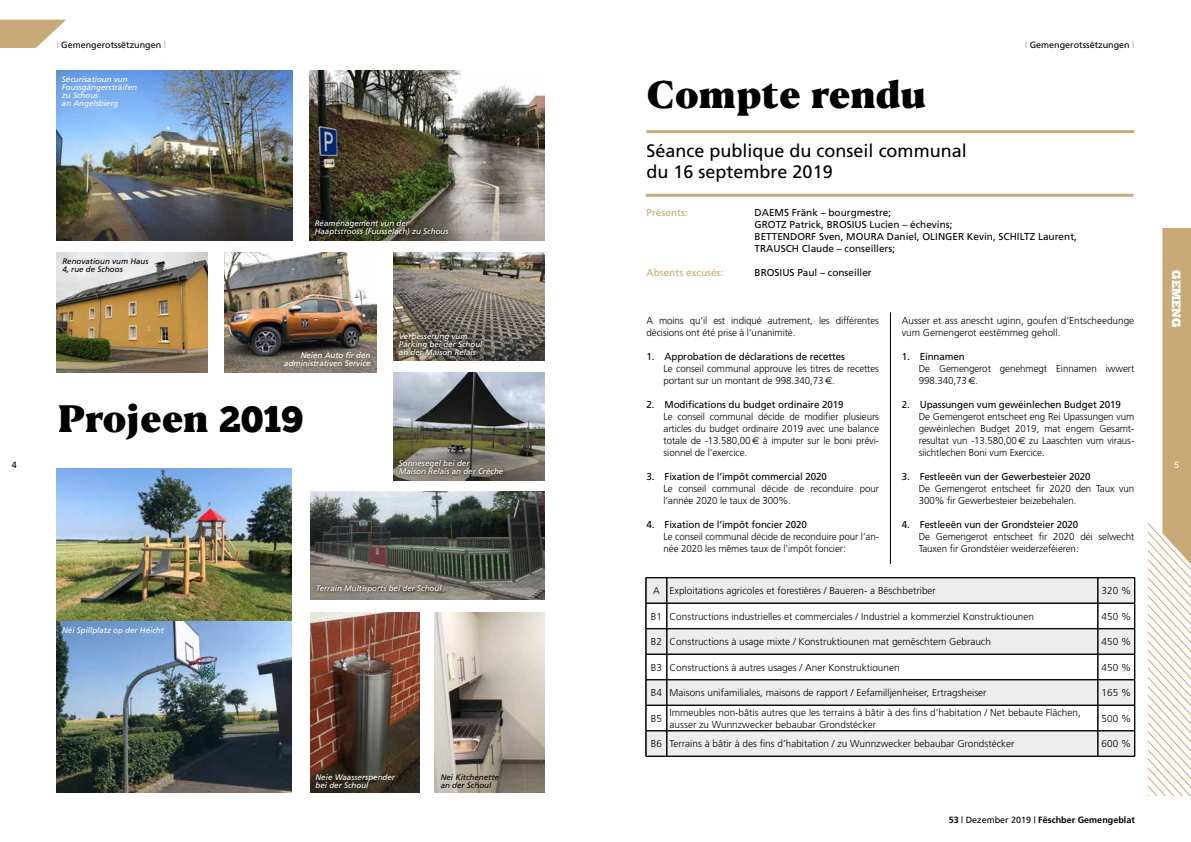
<style>
.page{position:relative;width:1191px;height:842px;background:#fff}
.page>*{position:absolute;margin:0;border:0;box-sizing:border-box;transform-origin:0 0}
.t1{font:800 38px "Blacker Text";color:#000}
.t2{font:18px/21.6px "Frutiger";color:#000}
.t3{font:12px "Chunk Five Ex";letter-spacing:.01em;color:#fff}
.t4{font:300 10px/12px "Frutiger";color:#000}
.t5{font:10px/12px "Frutiger";letter-spacing:-.01em;color:#000}
.t6{font:10px "Frutiger";color:#c8aa79}
.t7{font:9px "Frutiger";color:#000}
.t8{font:700 9px "Frutiger";color:#000}
.t9{font:9px "Frutiger";color:#fff}
.t10{font:italic 8px/8px "Frutiger";color:#fff}
.t11{font:italic 8px/8px "Frutiger";color:#000}
.s1{color:#c8aa79}
.s2{font-family:"Euro Sans";font-weight:400}
.s3{font-family:"Chunk Five Ex";font-weight:400;font-size:37px}
.s4{font-weight:400}
</style>
<div class="page">
<svg style="left:1148px;top:228px;width:43px;height:567px"></svg>
<hr style="left:646px;top:130px;width:488px;height:3px;background:#c8aa79">
<hr style="left:890px;top:312px;width:1px;height:252px;background:#000">
<hr style="left:646px;top:194px;width:487px;height:3px;background:#c8aa79">
<svg style="left:0;top:20px;width:66px;height:28px"></svg>
<svg style="left:667px;top:579px;width:467px;height:177px;fill:#ededed"></svg>
<hr style="left:667px;top:577px;width:430px;height:1px;background:#000">
<hr style="left:667px;top:578px;width:430px;height:1px;background:#000">
<hr style="left:1097px;top:577px;width:37px;height:1px;background:#000">
<hr style="left:1097px;top:578px;width:37px;height:1px;background:#000">
<hr style="left:667px;top:603px;width:430px;height:1px;background:#000">
<hr style="left:1097px;top:603px;width:37px;height:1px;background:#000">
<hr style="left:667px;top:628px;width:430px;height:1px;background:#000">
<hr style="left:667px;top:629px;width:430px;height:1px;background:#000">
<hr style="left:1097px;top:628px;width:37px;height:1px;background:#000">
<hr style="left:1097px;top:629px;width:37px;height:1px;background:#000">
<hr style="left:667px;top:654px;width:430px;height:1px;background:#000">
<hr style="left:1097px;top:654px;width:37px;height:1px;background:#000">
<hr style="left:667px;top:679px;width:430px;height:1px;background:#000">
<hr style="left:667px;top:680px;width:430px;height:1px;background:#000">
<hr style="left:1097px;top:679px;width:37px;height:1px;background:#000">
<hr style="left:1097px;top:680px;width:37px;height:1px;background:#000">
<hr style="left:667px;top:705px;width:430px;height:1px;background:#000">
<hr style="left:1097px;top:705px;width:37px;height:1px;background:#000">
<hr style="left:667px;top:730px;width:430px;height:1px;background:#000">
<hr style="left:667px;top:731px;width:430px;height:1px;background:#000">
<hr style="left:1097px;top:730px;width:37px;height:1px;background:#000">
<hr style="left:1097px;top:731px;width:37px;height:1px;background:#000">
<svg style="left:1097px;top:578px;width:1px;height:178px"></svg>
<svg style="left:1134px;top:578px;width:1px;height:178px"></svg>
<svg style="left:645px;top:577px;width:22px;height:180px"></svg>
<hr style="left:667px;top:756px;width:430px;height:1px;background:#000">
<hr style="left:1097px;top:756px;width:37px;height:1px;background:#000">
<img style="left:56px;top:70px;width:236px;height:170px">
<img style="left:309px;top:71px;width:235px;height:169px">
<img style="left:310px;top:612px;width:109px;height:181px">
<div style="left:312px;top:217px;width:139px;height:22px;background:#000;opacity:.75"></div>
<img style="left:435px;top:612px;width:109px;height:181px">
<img style="left:56px;top:468px;width:236px;height:153px">
<img style="left:56px;top:621px;width:236px;height:171px">
<img style="left:393px;top:252px;width:151px;height:108px">
<img style="left:393px;top:372px;width:151px;height:108px">
<img style="left:57px;top:252px;width:151px;height:120px">
<img style="left:225px;top:252px;width:151px;height:120px">
<img style="left:310px;top:491px;width:234px;height:108px">
<div style="left:396px;top:330px;width:89px;height:27px;background:#000;opacity:.75"></div>
<div style="left:396px;top:457px;width:110px;height:20px;background:#000;opacity:.75"></div>
<div style="left:314px;top:582px;width:131px;height:14px;background:#000;opacity:.75"></div>
<p class="t7" style="left:57px;top:40px;width:111px"><span class="s1">|</span> Gemengerotssëtzungen <span class="s1">|</span></p>
<p class="t7" style="left:1025px;top:40px;width:111px"><span class="s1">|</span> Gemengerotssëtzungen <span class="s1">|</span></p>
<h1 class="t1" style="left:646px;top:70px;width:281px">Compte rendu</h1>
<h2 class="t2" style="left:646px;top:140px;width:322px">Séance publique du conseil communal du 16 septembre 2019</h2>
<p class="t6" style="left:646px;top:207px;width:43px">Présents:</p>
<p class="t5" style="left:754px;top:206px;width:324px">DAEMS Fränk – bourgmestre;<br>GROTZ Patrick, BROSIUS Lucien – échevins;<br>BETTENDORF Sven, MOURA Daniel, OLINGER Kevin, SCHILTZ Laurent, TRAUSCH Claude – conseillers;</p>
<p class="t6" style="left:646px;top:267px;width:78px">Absents excusés:</p>
<p class="t5" style="left:754px;top:266px;width:119px">BROSIUS Paul – conseiller</p>
<p class="t10" style="left:62px;top:76px;width:77px">Sécurisatioun vun<br>Foussgängersträifen zu Schous<br>an Angelsbierg</p>
<p class="t10" style="left:315px;top:219px;width:135px">Réaménagement vun der<br>Haaptstrooss (Fuusselach) zu Schous</p>
<p class="t11" style="left:62px;top:257px;width:88px">Renovatioun vum Haus<br>4, rue de Schoos</p>
<p class="t3" style="left:1185px;top:270px;width:58px;rotate:90deg">GEMENG</p>
<p class="t4" style="left:901px;top:315px;width:234px">Ausser et ass anescht uginn, goufen d’Entscheedunge vum Gemengerot eestëmmeg geholl.</p>
<p class="t5" style="left:901px;top:350px;width:65px">1. Einnamen</p>
<p class="t4" style="left:918px;top:363px;width:217px">De Gemengerot genehmegt Einnamen iwwert<br>998.340,73 <span class="s2">€</span>.</p>
<p class="t5" style="left:901px;top:398px;width:221px">2. Upassungen vum gewéinlechen Budget 2019</p>
<p class="t4" style="left:918px;top:411px;width:217px;text-align:justify">De Gemengerot entscheet eng Rei Upassungen vum gewéinlechen Budget 2019, mat engem Gesamt&shy;resultat vun -13.580,00 <span class="s2">€</span> zu Laaschten vum viraus&shy;siichtlechen Boni vum Exercice.</p>
<p class="t5" style="left:901px;top:470px;width:190px">3. Festleeën vun der Gewerbesteier 2020</p>
<p class="t4" style="left:918px;top:483px;width:217px">De Gemengerot entscheet fir 2020 den Taux vun<br>300% fir Gewerbesteier beizebehalen.</p>
<p class="t5" style="left:901px;top:518px;width:178px">4. Festleeën vun der Grondsteier 2020</p>
<p class="t4" style="left:918px;top:531px;width:217px">De Gemengerot entscheet fir 2020 déi selwecht<br>Tauxen fir Grondstéier weiderzeféieren:</p>
<p class="t4" style="left:646px;top:315px;width:234px">A moins qu’il est indiqué autrement, les différentes décisions ont été prise à l’unanimité.</p>
<p class="t5" style="left:646px;top:350px;width:200px">1. Approbation de déclarations de recettes</p>
<p class="t4" style="left:663px;top:363px;width:217px">Le conseil communal approuve les titres de recettes portant sur un montant de 998.340,73 <span class="s2">€</span>.</p>
<p class="t5" style="left:646px;top:398px;width:198px">2. Modifications du budget ordinaire 2019</p>
<p class="t4" style="left:663px;top:411px;width:217px;text-align:justify">Le conseil communal décide de modifier plusieurs articles du budget ordinaire 2019 avec une balance totale de -13.580,00 <span class="s2">€</span> à imputer sur le boni prévi&shy;sionnel de l’exercice.</p>
<p class="t5" style="left:646px;top:470px;width:182px">3. Fixation de l’impôt commercial 2020</p>
<p class="t4" style="left:663px;top:483px;width:217px">Le conseil communal décide de reconduire pour l’année 2020 le taux de 300%.</p>
<p class="t5" style="left:646px;top:518px;width:162px">4. Fixation de l’impôt foncier 2020</p>
<p class="t4" style="left:663px;top:531px;width:217px">Le conseil communal décide de reconduire pour l’an&shy;née 2020 les mêmes taux de l'impôt foncier:</p>
<p class="t4" style="left:653px;top:585px;width:284px">A Exploitations agricoles et forestières / Baueren- a Bëschbetriber</p>
<p class="t4" style="left:1101px;top:585px;width:31px">320 %</p>
<p class="t4" style="left:651px;top:610px;width:385px">B1 Constructions industrielles et commerciales / Industriel a kommerziel Konstruktiounen</p>
<p class="t4" style="left:1101px;top:610px;width:31px">450 %</p>
<p class="t4" style="left:651px;top:636px;width:341px">B2 Constructions à usage mixte / Konstruktiounen mat gemëschtem Gebrauch</p>
<p class="t4" style="left:1101px;top:636px;width:31px">450 %</p>
<p class="t4" style="left:651px;top:661px;width:250px">B3 Constructions à autres usages / Aner Konstruktiounen</p>
<p class="t4" style="left:1101px;top:661px;width:31px">450 %</p>
<p class="t4" style="left:651px;top:687px;width:337px">B4 Maisons unifamiliales, maisons de rapport / Eefamilljenheiser, Ertragsheiser</p>
<p class="t4" style="left:1101px;top:687px;width:31px">165 %</p>
<p class="t4" style="left:651px;top:712px;width:13px">B5</p>
<p class="t4" style="left:669px;top:706px;width:413px">Immeubles non-bâtis autres que les terrains à bâtir à des fins d’habitation / Net bebaute Flächen, ausser zu Wunnzwecker bebaubar Grondstécker</p>
<p class="t4" style="left:1101px;top:712px;width:31px">500 %</p>
<p class="t4" style="left:651px;top:738px;width:365px">B6 Terrains à bâtir à des fins d’habitation / zu Wunnzwecker bebaubar Grondstécker</p>
<p class="t4" style="left:1101px;top:738px;width:31px">600 %</p>
<p class="t10" style="left:399px;top:332px;width:85px">Verbesserung vum<br>Parking bei der Schoul an der Maison Relais</p>
<p class="t10" style="left:284px;top:351px;width:88px;text-align:right">Neien Auto fir den administrativen Service</p>
<h1 class="t1" style="left:58px;top:394px;width:247px">Projeen <span class="s3">2019</span></h1>
<p class="t10" style="left:399px;top:459px;width:106px">Sonnesegel bei der<br>Maison Relais an der Crèche</p>
<p class="t7" style="left:12px;top:460px;width:7px">4</p>
<p class="t9" style="left:1174px;top:460px;width:7px">5</p>
<p class="t10" style="left:316px;top:584px;width:127px">Terrain Multisports bei der Schoul</p>
<p class="t10" style="left:62px;top:626px;width:103px">Néi Spillplatz op der Héicht</p>
<p class="t10" style="left:315px;top:773px;width:81px">Neie Waasserspender bei der Schoul</p>
<p class="t11" style="left:441px;top:773px;width:60px">Nei Kitchenette an der Schoul</p>
<p class="t8" style="left:948px;top:814px;width:188px">53 <span class="s4">| Dezember 2019 |</span> Fëschber Gemengeblat</p>
</div>
